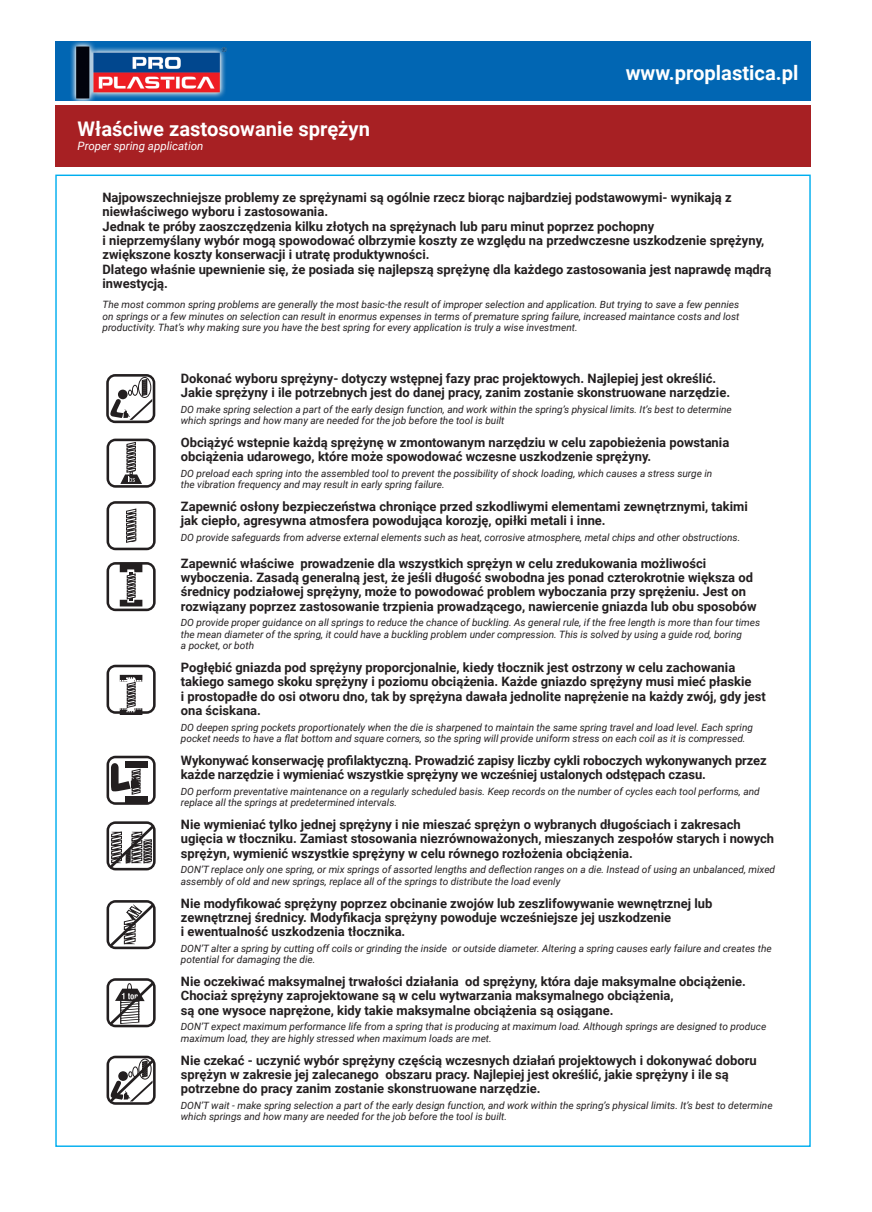
<style>
.page{position:relative;width:872px;height:1212px;background:#fff}
.page>*{position:absolute;margin:0;border:0;box-sizing:border-box;transform-origin:0 0}
.t1{font:700 20.1px "Roboto";color:#fff}
.Paragraph_Style_1{font:700 12.9px/14.4px "Roboto";color:#231f20}
.t2{font:italic 11.55px "Roboto";color:#fff}
.Paragraph_Style_1-2{font:italic 10.05px/11.6px "Roboto";color:#231f20}
</style>
<div class="page">
<div style="left:56px;top:41px;width:755px;height:60px;background:#0166b3"></div>
<img style="left:71px;top:41px;width:156px;height:60px">
<div style="left:56px;top:105px;width:755px;height:61px;background:#a72023"></div>
<svg style="left:106px;top:374px;width:49px;height:49px"></svg>
<svg style="left:106px;top:439px;width:50px;height:49px"></svg>
<svg style="left:106px;top:501px;width:50px;height:49px"></svg>
<svg style="left:106px;top:562px;width:50px;height:49px"></svg>
<svg style="left:106px;top:665px;width:50px;height:50px"></svg>
<svg style="left:106px;top:756px;width:50px;height:49px"></svg>
<div style="left:125px;top:761px;width:22px;height:7px;background:#231f20"></div>
<div style="left:125px;top:796px;width:22px;height:7px;background:#231f20"></div>
<svg style="left:106px;top:821px;width:50px;height:50px"></svg>
<svg style="left:106px;top:900px;width:50px;height:50px"></svg>
<svg style="left:106px;top:978px;width:50px;height:50px"></svg>
<svg style="left:106px;top:1056px;width:50px;height:49px"></svg>
<p class="t1" style="left:625px;top:58px;width:174px">www.proplastica.pl</p>
<p class="t1" style="left:78px;top:115px;width:294px">Właściwe zastosowanie sprężyn</p>
<p class="t2" style="left:78px;top:138px;width:127px">Proper spring application</p>
<p class="Paragraph_Style_1" style="left:102px;top:190px;width:630px">Najpowszechniejsze problemy ze sprężynami są ogólnie rzecz biorąc najbardziej podstawowymi- wynikają z niewłaściwego wyboru i zastosowania.</p>
<p class="Paragraph_Style_1" style="left:102px;top:218px;width:663px">Jednak te próby zaoszczędzenia kilku złotych na sprężynach lub paru minut poprzez pochopny<br>i nieprzemyślany wybór mogą spowodować olbrzymie koszty ze względu na przedwczesne uszkodzenie sprężyny, zwiększone koszty konserwacji i utratę produktywności.</p>
<p class="Paragraph_Style_1" style="left:102px;top:262px;width:670px">Dlatego właśnie upewnienie się, że posiada się najlepszą sprężynę dla każdego zastosowania jest naprawdę mądrą inwestycją.</p>
<p class="Paragraph_Style_1-2" style="left:102px;top:298px;width:638px;text-align:justify">The most common spring problems are generally the most basic-the result of improper selection and application. But trying to save a few pennies on springs or a few minutes on selection can result in enormus expenses in terms of premature spring failure, increased maintance costs and lost productivity. That’s why making sure you have the best spring for every application is truly a wise investment.</p>
<p class="Paragraph_Style_1" style="left:181px;top:370px;width:551px">Dokonać wyboru sprężyny- dotyczy wstępnej fazy prac projektowych. Najlepiej jest określić.<br>Jakie sprężyny i ile potrzebnych jest do danej pracy, zanim zostanie skonstruowane narzędzie.</p>
<p class="Paragraph_Style_1-2" style="left:181px;top:403px;width:552px">DO make spring selection a part of the early design function, and work within the spring’s physical limits. It’s best to determine which springs and how many are needed for the job before the tool is built</p>
<p class="Paragraph_Style_1" style="left:181px;top:435px;width:550px">Obciążyć wstepnie każdą sprężynę w zmontowanym narzędziu w celu zapobieżenia powstania obciążenia udarowego, które może spowodować wczesne uszkodzenie sprężyny.</p>
<p class="Paragraph_Style_1-2" style="left:181px;top:467px;width:533px">DO preload each spring into the assembled tool to prevent the possibility of shock loading, which causes a stress surge in the vibration frequency and may result in early spring failure.</p>
<p class="Paragraph_Style_1" style="left:181px;top:499px;width:568px">Zapewnić osłony bezpieczeństwa chroniące przed szkodliwymi elementami zewnętrznymi, takimi jak ciepło, agresywna atmosfera powodująca korozję, opiłki metali i inne.</p>
<p class="Paragraph_Style_1-2" style="left:181px;top:531px;width:561px">DO provide safeguards from adverse external elements such as heat, corrosive atmosphere, metal chips and other obstructions.</p>
<p class="Paragraph_Style_1" style="left:181px;top:555px;width:577px">Zapewnić właściwe prowadzenie dla wszystkich sprężyn w celu zredukowania możliwości wyboczenia. Zasadą generalną jest, że jeśli długość swobodna jes ponad czterokrotnie większa od średnicy podziałowej sprężyny, może to powodować problem wyboczania przy sprężeniu. Jest on rozwiązany poprzez zastosowanie trzpienia prowadzącego, nawiercenie gniazda lub obu sposobów</p>
<p class="Paragraph_Style_1-2" style="left:181px;top:617px;width:581px">DO provide proper guidance on all springs to reduce the chance of buckling. As general rule, if the free length is more than four times the mean diameter of the spring, it could have a buckling problem under compression. This is solved by using a guide rod, boring<br>a pocket, or both</p>
<p class="Paragraph_Style_1" style="left:181px;top:660px;width:586px">Pogłębić gniazda pod sprężyny proporcjonalnie, kiedy tłocznik jest ostrzony w celu zachowania takiego samego skoku sprężyny i poziomu obciążenia. Każde gniazdo sprężyny musi mieć płaskie<br>i prostopadłe do osi otworu dno, tak by sprężyna dawała jednolite naprężenie na każdy zwój, gdy jest ona ściskana.</p>
<p class="Paragraph_Style_1-2" style="left:181px;top:721px;width:573px">DO deepen spring pockets proportionately when the die is sharpened to maintain the same spring travel and load level. Each spring pocket needs to have a flat bottom and square corners, so the spring will provide uniform stress on each coil as it is compressed.</p>
<p class="Paragraph_Style_1" style="left:181px;top:753px;width:587px">Wykonywać konserwację profilaktyczną. Prowadzić zapisy liczby cykli roboczych wykonywanych przez każde narzędzie i wymieniać wszystkie sprężyny we wcześniej ustalonych odstępach czasu.</p>
<p class="Paragraph_Style_1-2" style="left:181px;top:785px;width:580px">DO perform preventative maintenance on a regularly scheduled basis. Keep records on the number of cycles each tool performs, and replace all the springs at predetermined intervals.</p>
<p class="Paragraph_Style_1" style="left:181px;top:817px;width:595px">Nie wymieniać tylko jednej sprężyny i nie mieszać sprężyn o wybranych długościach i zakresach ugięcia w tłoczniku. Zamiast stosowania niezrównoważonych, mieszanych zespołów starych i nowych sprężyn, wymienić wszystkie sprężyny w celu równego rozłożenia obciążenia.</p>
<p class="Paragraph_Style_1-2" style="left:181px;top:864px;width:596px">DON’T replace only one spring, or mix springs of assorted lengths and deflection ranges on a die. Instead of using an unbalanced, mixed assembly of old and new springs, replace all of the springs to distribute the load evenly</p>
<p class="Paragraph_Style_1" style="left:181px;top:895px;width:533px">Nie modyfikować sprężyny poprzez obcinanie zwojów lub zeszlifowywanie wewnętrznej lub zewnętrznej średnicy. Modyfikacja sprężyny powoduje wcześniejsze jej uszkodzenie<br>i ewentualność uszkodzenia tłocznika.</p>
<p class="Paragraph_Style_1-2" style="left:181px;top:942px;width:592px">DON’T alter a spring by cutting off coils or grinding the inside or outside diameter. Altering a spring causes early failure and creates the potential for damaging the die.</p>
<p class="Paragraph_Style_1" style="left:181px;top:974px;width:566px">Nie oczekiwać maksymalnej trwałości działania od sprężyny, która daje maksymalne obciążenie.<br>Chociaż sprężyny zaprojektowane są w celu wytwarzania maksymalnego obciążenia,<br>są one wysoce naprężone, kidy takie maksymalne obciążenia są osiągane.</p>
<p class="Paragraph_Style_1-2" style="left:181px;top:1021px;width:587px">DON’T expect maximum performance life from a spring that is producing at maximum load. Although springs are designed to produce maximum load, they are highly stressed when maximum loads are met.</p>
<p class="Paragraph_Style_1" style="left:181px;top:1052px;width:577px">Nie czekać - uczynić wybór sprężyny częścią wczesnych działań projektowych i dokonywać doboru sprężyn w zakresie jej zalecanego obszaru pracy. Najlepiej jest określić, jakie sprężyny i ile są potrzebne do pracy zanim zostanie skonstruowane narzędzie.</p>
<p class="Paragraph_Style_1-2" style="left:181px;top:1099px;width:593px">DON’T wait - make spring selection a part of the early design function, and work within the spring’s physical limits. It’s best to determine which springs and how many are needed for the job before the tool is built.</p>
</div>
